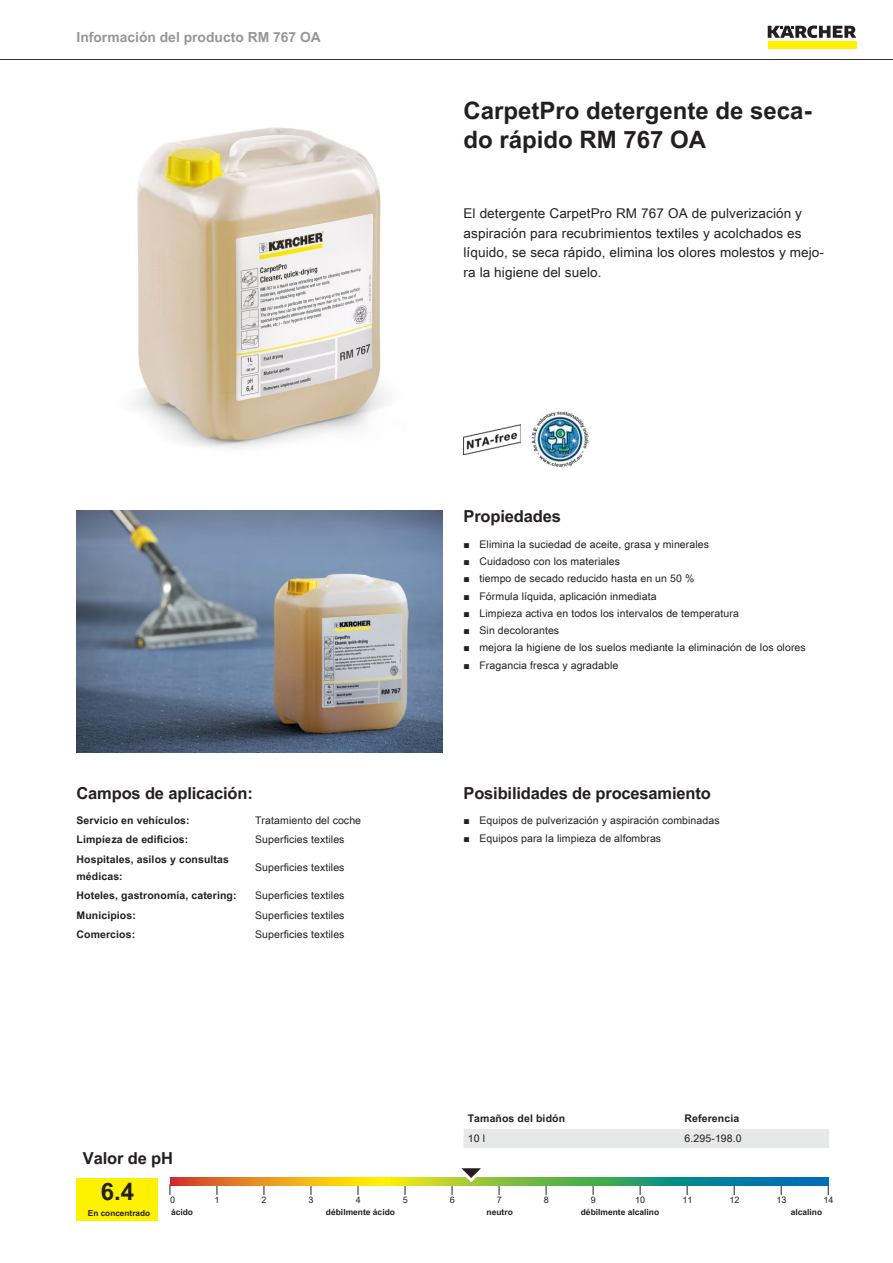
<style>
.page{position:relative;width:893px;height:1263px;background:#fff}
.page>*{position:absolute;margin:0;border:0;box-sizing:border-box;transform-origin:0 0}
.t1{font:700 24px/28.8px "Arial Unicode MS";color:#231f20}
.t2{font:700 16.5px "Arial Unicode MS";letter-spacing:-.01em;color:#231f20}
.t3{font:700 13.8px "Arial Unicode MS";color:#949698}
.t4{font:13.5px/19.5px "Arial Unicode MS";letter-spacing:.01em;color:#231f20}
.t5{font:10.5px "Arial Unicode MS";letter-spacing:.01em;color:#231f20}
.t6{font:700 10.5px/17.2px "Arial Unicode MS";letter-spacing:.01em;color:#231f20}
.t7{font:9px "Arial Unicode MS";color:#231f20}
.t8{font:700 8.4px "Arial Unicode MS";color:#231f20}
.t9{font:700 8.25px "Arial Unicode MS";color:#231f20}
.s1{font-family:"Arial"}
</style>
<div class="page">
<hr style="left:0;top:59px;width:893px;height:1px;background:#231f20">
<div style="left:768px;top:42px;width:88px;height:7px;background:#fff200"></div>
<svg style="left:768px;top:26px;width:88px;height:12px"></svg>
<img style="left:135px;top:127px;width:252px;height:321px">
<img style="left:463px;top:424px;width:57px;height:30px">
<img style="left:531px;top:411px;width:57px;height:56px">
<img style="left:77px;top:510px;width:365px;height:243px">
<div style="left:77px;top:1178px;width:81px;height:42px;background:#fff200"></div>
<svg style="left:170px;top:1178px;width:658px;height:8px;background:#809f4d"></svg>
<svg style="left:452px;top:1168px;width:40px;height:27px"></svg>
<div style="left:463px;top:1129px;width:366px;height:19px;background:#e7e8e8"></div>
<h3 class="t3" style="left:77px;top:27px;width:246px">Información del producto RM 767 OA</h3>
<h2 class="t2" style="left:77px;top:780px;width:178px">Campos de aplicación:</h2>
<p class="t6" style="left:77px;top:812px;width:115px">Servicio en vehículos:</p>
<p class="t5" style="left:255px;top:812px;width:107px">Tratamiento del coche</p>
<p class="t6" style="left:77px;top:831px;width:113px">Limpieza de edificios:</p>
<p class="t5" style="left:255px;top:832px;width:91px">Superficies textiles</p>
<p class="t6" style="left:77px;top:851px;width:154px">Hospitales, asilos y consultas médicas:</p>
<p class="t5" style="left:255px;top:860px;width:91px">Superficies textiles</p>
<p class="t6" style="left:77px;top:887px;width:162px">Hoteles, gastronomía, catering:</p>
<p class="t5" style="left:255px;top:888px;width:91px">Superficies textiles</p>
<p class="t6" style="left:77px;top:907px;width:61px">Municipios:</p>
<p class="t5" style="left:255px;top:907px;width:91px">Superficies textiles</p>
<p class="t6" style="left:77px;top:926px;width:60px">Comercios:</p>
<p class="t5" style="left:255px;top:927px;width:91px">Superficies textiles</p>
<h1 class="t1" style="left:463px;top:97px;width:350px">CarpetPro detergente de seca&shy;do rápido RM 767 OA</h1>
<p class="t4" style="left:463px;top:203px;width:362px">El detergente CarpetPro RM 767 OA de pulverización y aspiración para recubrimientos textiles y acolchados es líquido, se seca rápido, elimina los olores molestos y mejo&shy;ra la higiene del suelo.</p>
<h2 class="t2" style="left:463px;top:504px;width:99px">Propiedades</h2>
<p class="t5" style="left:463px;top:536px;width:247px"><span class="s1">■</span> Elimina la suciedad de aceite, grasa y minerales</p>
<p class="t5" style="left:463px;top:554px;width:158px"><span class="s1">■</span> Cuidadoso con los materiales</p>
<p class="t5" style="left:463px;top:571px;width:232px"><span class="s1">■</span> tiempo de secado reducido hasta en un 50 %</p>
<p class="t5" style="left:463px;top:588px;width:195px"><span class="s1">■</span> Fórmula líquida, aplicación inmediata</p>
<p class="t5" style="left:463px;top:605px;width:277px"><span class="s1">■</span> Limpieza activa en todos los intervalos de temperatura</p>
<p class="t5" style="left:463px;top:623px;width:97px"><span class="s1">■</span> Sin decolorantes</p>
<p class="t5" style="left:463px;top:640px;width:344px"><span class="s1">■</span> mejora la higiene de los suelos mediante la eliminación de los olores</p>
<p class="t5" style="left:463px;top:657px;width:156px"><span class="s1">■</span> Fragancia fresca y agradable</p>
<h2 class="t2" style="left:463px;top:780px;width:249px">Posibilidades de procesamiento</h2>
<p class="t5" style="left:463px;top:813px;width:258px"><span class="s1">■</span> Equipos de pulverización y aspiración combinadas</p>
<p class="t5" style="left:463px;top:830px;width:199px"><span class="s1">■</span> Equipos para la limpieza de alfombras</p>
<p class="t6" style="left:468px;top:1110px;width:99px">Tamaños del bidón</p>
<p class="t6" style="left:685px;top:1110px;width:56px">Referencia</p>
<p class="t5" style="left:468px;top:1130px;width:19px">10 l</p>
<p class="t5" style="left:685px;top:1130px;width:59px">6.295-198.0</p>
<h2 class="t2" style="left:83px;top:1146px;width:92px">Valor de pH</h2>
<h1 class="t1" style="left:101px;top:1178px;width:35px">6.4</h1>
<p class="t7" style="left:170px;top:1193px;width:7px">0</p>
<p class="t7" style="left:215px;top:1193px;width:7px">1</p>
<p class="t7" style="left:262px;top:1193px;width:7px">2</p>
<p class="t7" style="left:309px;top:1193px;width:7px">3</p>
<p class="t7" style="left:356px;top:1193px;width:7px">4</p>
<p class="t7" style="left:403px;top:1193px;width:7px">5</p>
<p class="t7" style="left:450px;top:1193px;width:7px">6</p>
<p class="t7" style="left:497px;top:1193px;width:7px">7</p>
<p class="t7" style="left:544px;top:1193px;width:7px">8</p>
<p class="t7" style="left:591px;top:1193px;width:7px">9</p>
<p class="t7" style="left:635px;top:1193px;width:12px">10</p>
<p class="t7" style="left:682px;top:1193px;width:12px">11</p>
<p class="t7" style="left:729px;top:1193px;width:12px">12</p>
<p class="t7" style="left:776px;top:1193px;width:12px">13</p>
<p class="t7" style="left:823px;top:1193px;width:12px">14</p>
<p class="t9" style="left:88px;top:1207px;width:64px">En concentrado</p>
<p class="t8" style="left:171px;top:1206px;width:24px">ácido</p>
<p class="t8" style="left:326px;top:1206px;width:71px">débilmente ácido</p>
<p class="t8" style="left:487px;top:1206px;width:28px">neutro</p>
<p class="t8" style="left:581px;top:1206px;width:80px">débilmente alcalino</p>
<p class="t8" style="left:791px;top:1206px;width:33px">alcalino</p>
</div>
